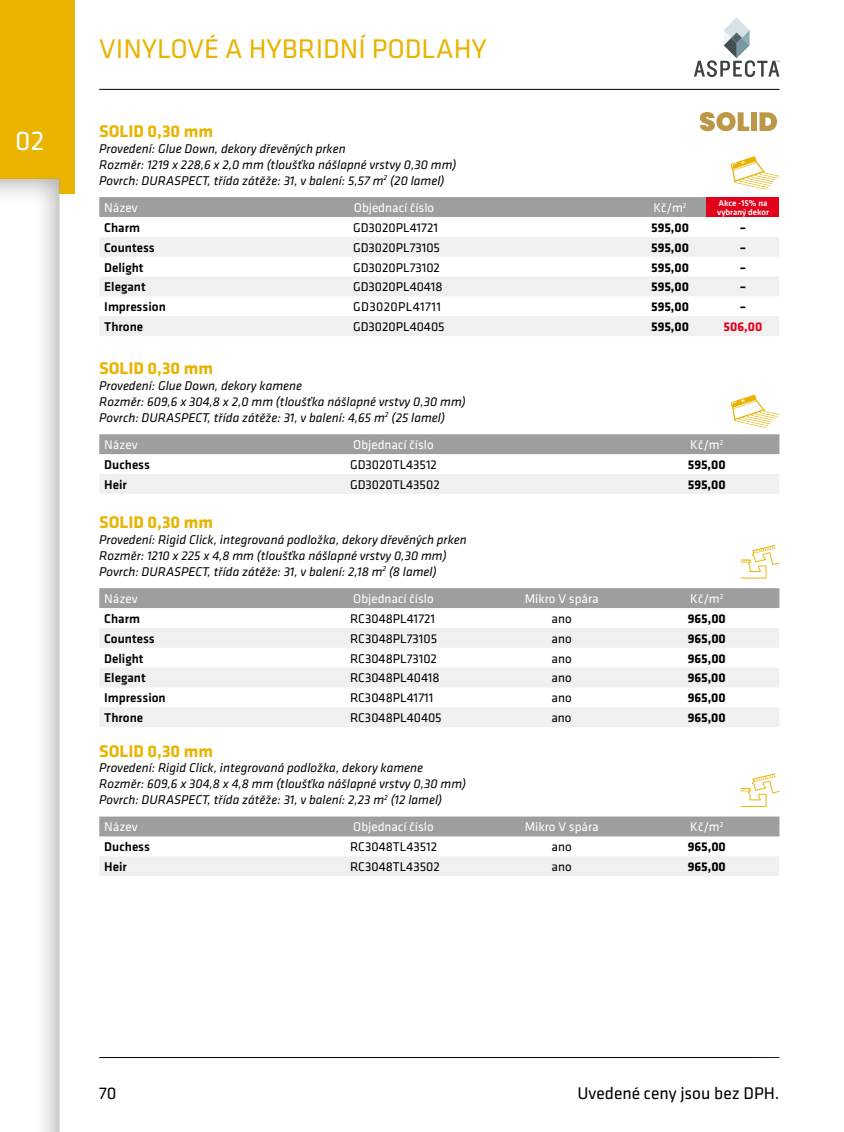
<style>
.page{position:relative;width:844px;height:1132px;background:#fff}
.page>*{position:absolute;margin:0;border:0;box-sizing:border-box;transform-origin:0 0}
.t1{font:28px "Klavika";color:#e9b300}
.t2{font:28px "Klavika";color:#fff}
.t3{font:700 17.5px "Klavika";color:#e9b300}
.t4{font:17.5px "Klavika";color:#000}
.t5{font:italic 13.12px/15.8px "Klavika";color:#000}
.t6{font:13.12px "Klavika";color:#000}
.t7{font:13.12px "Klavika";color:#fff}
.t8{font:500 13.12px "Klavika";color:#000}
.t9{font:700 13.12px "Klavika";letter-spacing:-.005em;color:#000}
.t10{font:13.12px "Klavika";letter-spacing:.03em;color:#000}
.t11{font:700 13.12px "Klavika";color:#e2001a}
.t12{font:500 8.75px/8.8px "Klavika";color:#fff}
</style>
<div class="page">
<hr style="left:99px;top:1056px;width:680px;height:1px;background:#000">
<div style="left:743px;top:0;width:100px;height:1131px;background:#fff"></div>
<hr style="left:99px;top:89px;width:680px;height:1px;background:#000">
<svg style="left:694px;top:17px;width:85px;height:60px"></svg>
<div style="left:99px;top:588px;width:680px;height:20px;background:#9c9e9f"></div>
<svg style="left:99px;top:628px;width:680px;height:99px;fill:#f0f0f1"></svg>
<div style="left:99px;top:816px;width:680px;height:20px;background:#9c9e9f"></div>
<div style="left:99px;top:856px;width:680px;height:19px;background:#f0f0f1"></div>
<div style="left:99px;top:434px;width:680px;height:20px;background:#9c9e9f"></div>
<div style="left:99px;top:474px;width:680px;height:19px;background:#f0f0f1"></div>
<svg style="left:741px;top:545px;width:38px;height:33px"></svg>
<svg style="left:740px;top:773px;width:39px;height:33px"></svg>
<svg style="left:731px;top:394px;width:48px;height:34px"></svg>
<svg style="left:731px;top:156px;width:48px;height:34px"></svg>
<svg style="left:699px;top:112px;width:50px;height:19px"></svg>
<div style="left:750px;top:112px;width:6px;height:19px;background:#bb9746"></div>
<svg style="left:759px;top:112px;width:17px;height:19px"></svg>
<div style="left:99px;top:197px;width:607px;height:20px;background:#9c9e9f"></div>
<div style="left:706px;top:197px;width:73px;height:20px;background:#e2001a"></div>
<svg style="left:99px;top:237px;width:680px;height:99px;fill:#f0f0f1"></svg>
<div style="left:0;top:0;width:74px;height:193px;background:#e9b300"></div>
<div style="left:0;top:176px;width:63px;height:955px;background:#000;opacity:.32"></div>
<h1 class="t2" style="left:15px;top:125px;width:30px">02</h1>
<h1 class="t1" style="left:99px;top:33px;width:389px">VINYLOVÉ A HYBRIDNÍ PODLAHY</h1>
<h2 class="t3" style="left:99px;top:122px;width:115px">SOLID 0,30 mm</h2>
<p class="t5" style="left:99px;top:141px;width:358px">Provedení: Glue Down, dekory dřevěných prken<br>Rozměr: 1219 x 228,6 x 2,0 mm (tloušťka nášlapné vrstvy 0,30 mm)<br>Povrch: DURASPECT, třída zátěže: 31, v balení: 5,57 m<sup>2</sup> (20 lamel)</p>
<p class="t7" style="left:104px;top:200px;width:35px">Název</p>
<p class="t7" style="left:354px;top:200px;width:82px">Objednací číslo</p>
<p class="t7" style="left:653px;top:200px;width:35px">Kč/m<sup>2</sup></p>
<p class="t12" style="left:716px;top:199px;width:53px">Akce -15% na vybraný dekor</p>
<p class="t8" style="left:104px;top:220px;width:37px">Charm</p>
<p class="t6" style="left:353px;top:220px;width:86px">GD3020PL41721</p>
<p class="t9" style="left:651px;top:220px;width:39px">595,00</p>
<p class="t9" style="left:739px;top:220px;width:8px">–</p>
<p class="t8" style="left:104px;top:240px;width:52px">Countess</p>
<p class="t6" style="left:353px;top:240px;width:88px">GD3020PL73105</p>
<p class="t9" style="left:651px;top:240px;width:39px">595,00</p>
<p class="t9" style="left:739px;top:240px;width:8px">–</p>
<p class="t8" style="left:104px;top:260px;width:41px">Delight</p>
<p class="t6" style="left:353px;top:260px;width:88px">GD3020PL73102</p>
<p class="t9" style="left:651px;top:260px;width:39px">595,00</p>
<p class="t9" style="left:739px;top:260px;width:8px">–</p>
<p class="t8" style="left:104px;top:280px;width:43px">Elegant</p>
<p class="t6" style="left:353px;top:280px;width:91px">GD3020PL40418</p>
<p class="t9" style="left:651px;top:280px;width:39px">595,00</p>
<p class="t9" style="left:739px;top:280px;width:8px">–</p>
<p class="t8" style="left:104px;top:299px;width:63px">Impression</p>
<p class="t10" style="left:353px;top:299px;width:90px">GD3020PL41711</p>
<p class="t9" style="left:651px;top:299px;width:39px">595,00</p>
<p class="t9" style="left:739px;top:299px;width:8px">–</p>
<p class="t8" style="left:104px;top:319px;width:41px">Throne</p>
<p class="t6" style="left:353px;top:319px;width:93px">GD3020PL40405</p>
<p class="t9" style="left:651px;top:319px;width:39px">595,00</p>
<p class="t11" style="left:723px;top:319px;width:40px">506,00</p>
<h2 class="t3" style="left:99px;top:359px;width:115px">SOLID 0,30 mm</h2>
<p class="t5" style="left:99px;top:378px;width:368px">Provedení: Glue Down, dekory kamene<br>Rozměr: 609,6 x 304,8 x 2,0 mm (tloušťka nášlapné vrstvy 0,30 mm)<br>Povrch: DURASPECT, třída zátěže: 31, v balení: 4,65 m<sup>2</sup> (25 lamel)</p>
<p class="t7" style="left:104px;top:437px;width:35px">Název</p>
<p class="t7" style="left:353px;top:437px;width:82px">Objednací číslo</p>
<p class="t7" style="left:690px;top:437px;width:35px">Kč/m<sup>2</sup></p>
<p class="t8" style="left:104px;top:457px;width:47px">Duchess</p>
<p class="t6" style="left:350px;top:457px;width:88px">GD3020TL43512</p>
<p class="t9" style="left:687px;top:457px;width:39px">595,00</p>
<p class="t8" style="left:104px;top:477px;width:24px">Heir</p>
<p class="t6" style="left:350px;top:477px;width:91px">GD3020TL43502</p>
<p class="t9" style="left:687px;top:477px;width:39px">595,00</p>
<h2 class="t3" style="left:99px;top:513px;width:115px">SOLID 0,30 mm</h2>
<p class="t5" style="left:99px;top:532px;width:369px">Provedení: Rigid Click, integrovaná podložka, dekory dřevěných prken<br>Rozměr: 1210 x 225 x 4,8 mm (tloušťka nášlapné vrstvy 0,30 mm)<br>Povrch: DURASPECT, třída zátěže: 31, v balení: 2,18 m<sup>2</sup> (8 lamel)</p>
<p class="t7" style="left:104px;top:591px;width:35px">Název</p>
<p class="t7" style="left:353px;top:591px;width:82px">Objednací číslo</p>
<p class="t7" style="left:524px;top:591px;width:75px">Mikro V spára</p>
<p class="t7" style="left:690px;top:591px;width:35px">Kč/m<sup>2</sup></p>
<p class="t8" style="left:104px;top:611px;width:37px">Charm</p>
<p class="t6" style="left:350px;top:611px;width:86px">RC3048PL41721</p>
<p class="t6" style="left:551px;top:611px;width:22px">ano</p>
<p class="t9" style="left:687px;top:611px;width:40px">965,00</p>
<p class="t8" style="left:104px;top:631px;width:52px">Countess</p>
<p class="t6" style="left:350px;top:631px;width:89px">RC3048PL73105</p>
<p class="t6" style="left:551px;top:631px;width:22px">ano</p>
<p class="t9" style="left:687px;top:631px;width:40px">965,00</p>
<p class="t8" style="left:104px;top:651px;width:41px">Delight</p>
<p class="t6" style="left:350px;top:651px;width:88px">RC3048PL73102</p>
<p class="t6" style="left:551px;top:651px;width:22px">ano</p>
<p class="t9" style="left:687px;top:651px;width:40px">965,00</p>
<p class="t8" style="left:104px;top:670px;width:43px">Elegant</p>
<p class="t6" style="left:350px;top:670px;width:91px">RC3048PL40418</p>
<p class="t6" style="left:551px;top:670px;width:22px">ano</p>
<p class="t9" style="left:687px;top:670px;width:40px">965,00</p>
<p class="t8" style="left:104px;top:690px;width:63px">Impression</p>
<p class="t6" style="left:350px;top:690px;width:85px">RC3048PL41711</p>
<p class="t6" style="left:551px;top:690px;width:22px">ano</p>
<p class="t9" style="left:687px;top:690px;width:40px">965,00</p>
<p class="t8" style="left:104px;top:710px;width:41px">Throne</p>
<p class="t6" style="left:350px;top:710px;width:93px">RC3048PL40405</p>
<p class="t6" style="left:551px;top:710px;width:22px">ano</p>
<p class="t9" style="left:687px;top:710px;width:40px">965,00</p>
<h2 class="t3" style="left:99px;top:741px;width:115px">SOLID 0,30 mm</h2>
<p class="t5" style="left:99px;top:760px;width:368px">Provedení: Rigid Click, integrovaná podložka, dekory kamene<br>Rozměr: 609,6 x 304,8 x 4,8 mm (tloušťka nášlapné vrstvy 0,30 mm)<br>Povrch: DURASPECT, třída zátěže: 31, v balení: 2,23 m<sup>2</sup> (12 lamel)</p>
<p class="t7" style="left:104px;top:819px;width:35px">Název</p>
<p class="t7" style="left:353px;top:819px;width:82px">Objednací číslo</p>
<p class="t7" style="left:524px;top:819px;width:75px">Mikro V spára</p>
<p class="t7" style="left:690px;top:819px;width:35px">Kč/m<sup>2</sup></p>
<p class="t8" style="left:104px;top:839px;width:47px">Duchess</p>
<p class="t6" style="left:350px;top:839px;width:88px">RC3048TL43512</p>
<p class="t6" style="left:551px;top:839px;width:22px">ano</p>
<p class="t9" style="left:687px;top:839px;width:40px">965,00</p>
<p class="t8" style="left:104px;top:859px;width:24px">Heir</p>
<p class="t6" style="left:350px;top:859px;width:91px">RC3048TL43502</p>
<p class="t6" style="left:551px;top:859px;width:22px">ano</p>
<p class="t9" style="left:687px;top:859px;width:40px">965,00</p>
<h2 class="t4" style="left:99px;top:1083px;width:19px">70</h2>
<h2 class="t4" style="left:577px;top:1083px;width:203px">Uvedené ceny jsou bez DPH.</h2>
</div>
